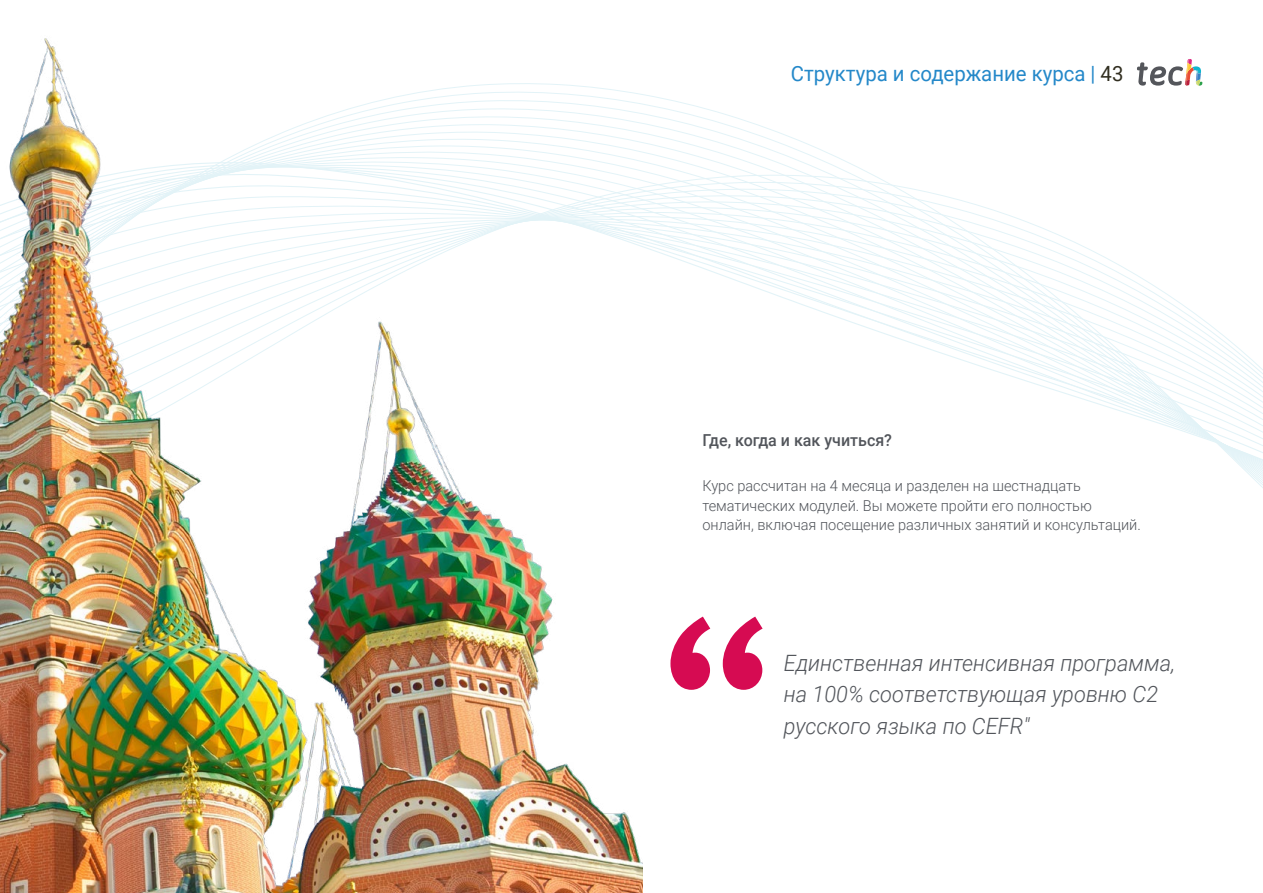
<style>
.page{position:relative;width:1263px;height:893px;background:#fff}
.page>*{position:absolute;margin:0;border:0;box-sizing:border-box;transform-origin:0 0}
.t1{font:italic 300 22.5px/31.5px "Roboto";color:#52555b}
.t2{font:21px "Roboto";color:#2488c9}
.t3{font:500 16.5px "Roboto";color:#52555b}
.t4{font:300 15px/19.5px "Roboto";color:#52555b}
.s1{color:#312e20}
</style>
<div class="page">
<svg style="left:1137px;top:59px;width:65px;height:24px"></svg>
<svg style="left:643px;top:83px;width:620px;height:534px"></svg>
<svg style="left:670px;top:617px;width:93px;height:73px"></svg>
<img style="left:0;top:38px;width:643px;height:855px">
<h2 class="t2" style="left:791px;top:59px;width:334px">Структура и содержание курса | <span class="s1">43</span></h2>
<p class="t3" style="left:702px;top:429px;width:191px">Где, когда и как учиться?</p>
<p class="t4" style="left:702px;top:476px;width:440px">Курс рассчитан на 4 месяца и разделен на шестнадцать тематических модулей. Вы можете пройти его полностью онлайн, включая посещение различных занятий и консультаций.</p>
<h1 class="t1" style="left:784px;top:646px;width:393px">Единственная интенсивная программа, на 100% соответствующая уровню C2 русского языка по CEFR"</h1>
</div>
